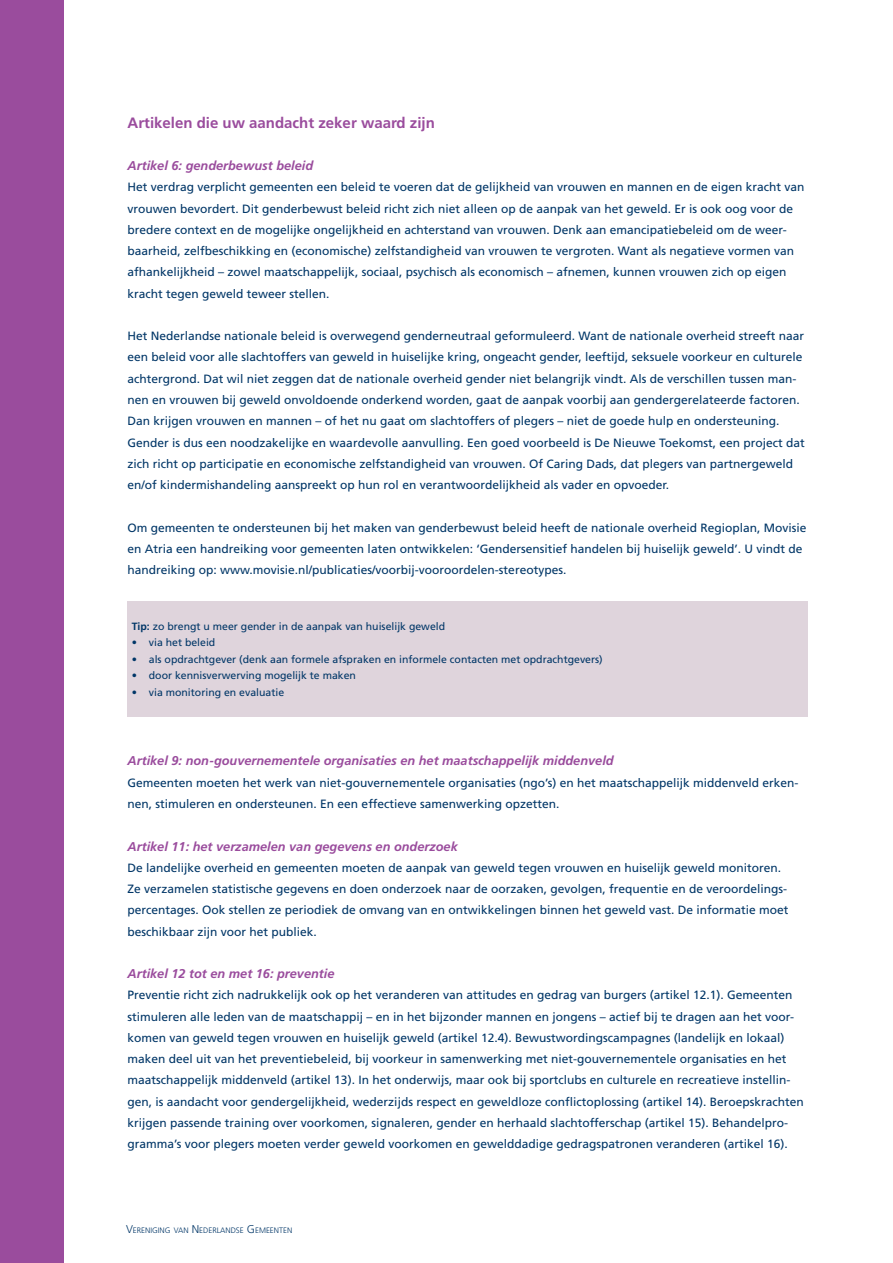
<style>
.page{position:relative;width:893px;height:1263px;background:#fff}
.page>*{position:absolute;margin:0;border:0;box-sizing:border-box;transform-origin:0 0}
.t1{font:700 15px "Frutiger LT Std";color:#9a4c9d}
.t2{font:italic 700 12.75px "Frutiger LT Std";color:#9a4c9d}
.t3{font:12px/21.3px "Frutiger LT Std";color:#003667}
.t4{font:10.5px "Frutiger LT Std";color:#003667}
.t5{font:300 7.8px "Frutiger LT Std";color:#003667}
.s1{font-weight:700}
.s2{font-size:11.25px}
</style>
<div class="page">
<div style="left:0;top:0;width:64px;height:1263px;background:#9a4c9d"></div>
<div style="left:128px;top:601px;width:679px;height:116px;background:#dfd4dc"></div>
<p class="t1" style="left:128px;top:114px;width:309px">Artikelen die uw aandacht zeker waard zijn</p>
<p class="t2" style="left:128px;top:158px;width:187px">Artikel 6: genderbewust beleid</p>
<p class="t3" style="left:128px;top:177px;width:678px">Het verdrag verplicht gemeenten een beleid te voeren dat de gelijkheid van vrouwen en mannen en de eigen kracht van vrouwen bevordert. Dit genderbewust beleid richt zich niet alleen op de aanpak van het geweld. Er is ook oog voor de bredere context en de mogelijke ongelijkheid en achterstand van vrouwen. Denk aan emancipatiebeleid om de weer&shy;baarheid, zelfbeschikking en (economische) zelfstandigheid van vrouwen te vergroten. Want als negatieve vormen van afhankelijkheid – zowel maatschappelijk, sociaal, psychisch als economisch – afnemen, kunnen vrouwen zich op eigen kracht tegen geweld teweer stellen.</p>
<p class="t3" style="left:128px;top:325px;width:679px">Het Nederlandse nationale beleid is overwegend genderneutraal geformuleerd. Want de nationale overheid streeft naar een beleid voor alle slachtoffers van geweld in huiselijke kring, ongeacht gender, leeftijd, seksuele voorkeur en culturele achtergrond. Dat wil niet zeggen dat de nationale overheid gender niet belangrijk vindt. Als de verschillen tussen man&shy;nen en vrouwen bij geweld onvoldoende onderkend worden, gaat de aanpak voorbij aan gendergerelateerde factoren.<br>Dan krijgen vrouwen en mannen – of het nu gaat om slachtoffers of plegers – niet de goede hulp en ondersteuning.<br>Gender is dus een noodzakelijke en waardevolle aanvulling. Een goed voorbeeld is De Nieuwe Toekomst, een project dat zich richt op participatie en economische zelfstandigheid van vrouwen. Of Caring Dads, dat plegers van partnergeweld en/of kindermishandeling aanspreekt op hun rol en verantwoordelijkheid als vader en opvoeder.</p>
<p class="t3" style="left:128px;top:517px;width:680px">Om gemeenten te ondersteunen bij het maken van genderbewust beleid heeft de nationale overheid Regioplan, Movisie en Atria een handreiking voor gemeenten laten ontwikkelen: ‘Gendersensitief handelen bij huiselijk geweld’. U vindt de handreiking op: www.movisie.nl/publicaties/voorbij-vooroordelen-stereotypes.</p>
<p class="t4" style="left:132px;top:620px;width:315px"><span class="s1">Tip:</span> zo brengt u meer gender in de aanpak van huiselijk geweld</p>
<p class="t4" style="left:132px;top:637px;width:85px">• via het beleid</p>
<p class="t4" style="left:132px;top:653px;width:472px">• als opdrachtgever (denk aan formele afspraken en informele contacten met opdrachtgevers)</p>
<p class="t4" style="left:132px;top:670px;width:226px">• door kennisverwerving mogelijk te maken</p>
<p class="t4" style="left:132px;top:686px;width:154px">• via monitoring en evaluatie</p>
<p class="t2" style="left:128px;top:753px;width:488px">Artikel 9: non-gouvernementele organisaties en het maatschappelijk middenveld</p>
<p class="t3" style="left:128px;top:772px;width:672px">Gemeenten moeten het werk van niet-gouvernementele organisaties (ngo’s) en het maatschappelijk middenveld erken&shy;nen, stimuleren en ondersteunen. En een effectieve samenwerking opzetten.</p>
<p class="t2" style="left:128px;top:838px;width:332px">Artikel 11: het verzamelen van gegevens en onderzoek</p>
<p class="t3" style="left:128px;top:857px;width:662px">De landelijke overheid en gemeenten moeten de aanpak van geweld tegen vrouwen en huiselijk geweld monitoren.<br>Ze verzamelen statistische gegevens en doen onderzoek naar de oorzaken, gevolgen, frequentie en de veroordelings&shy;percentages. Ook stellen ze periodiek de omvang van en ontwikkelingen binnen het geweld vast. De informatie moet beschikbaar zijn voor het publiek.</p>
<p class="t2" style="left:128px;top:966px;width:208px">Artikel 12 tot en met 16: preventie</p>
<p class="t3" style="left:128px;top:984px;width:678px">Preventie richt zich nadrukkelijk ook op het veranderen van attitudes en gedrag van burgers (artikel 12.1). Gemeenten stimuleren alle leden van de maatschappij – en in het bijzonder mannen en jongens – actief bij te dragen aan het voor&shy;komen van geweld tegen vrouwen en huiselijk geweld (artikel 12.4). Bewustwordingscampagnes (landelijk en lokaal) maken deel uit van het preventiebeleid, bij voorkeur in samenwerking met niet-gouvernementele organisaties en het maatschappelijk middenveld (artikel 13). In het onderwijs, maar ook bij sportclubs en culturele en recreatieve instellin&shy;gen, is aandacht voor gendergelijkheid, wederzijds respect en geweldloze conflictoplossing (artikel 14). Beroepskrachten krijgen passende training over voorkomen, signaleren, gender en herhaald slachtofferschap (artikel 15). Behandelpro&shy;gramma’s voor plegers moeten verder geweld voorkomen en gewelddadige gedragspatronen veranderen (artikel 16).</p>
<p class="t5" style="left:126px;top:1226px;width:168px"><span class="s2">V</span>ERENIGING VAN <span class="s2">N</span> EDERLANDSE <span class="s2">G</span> EMEENTEN</p>
</div>
